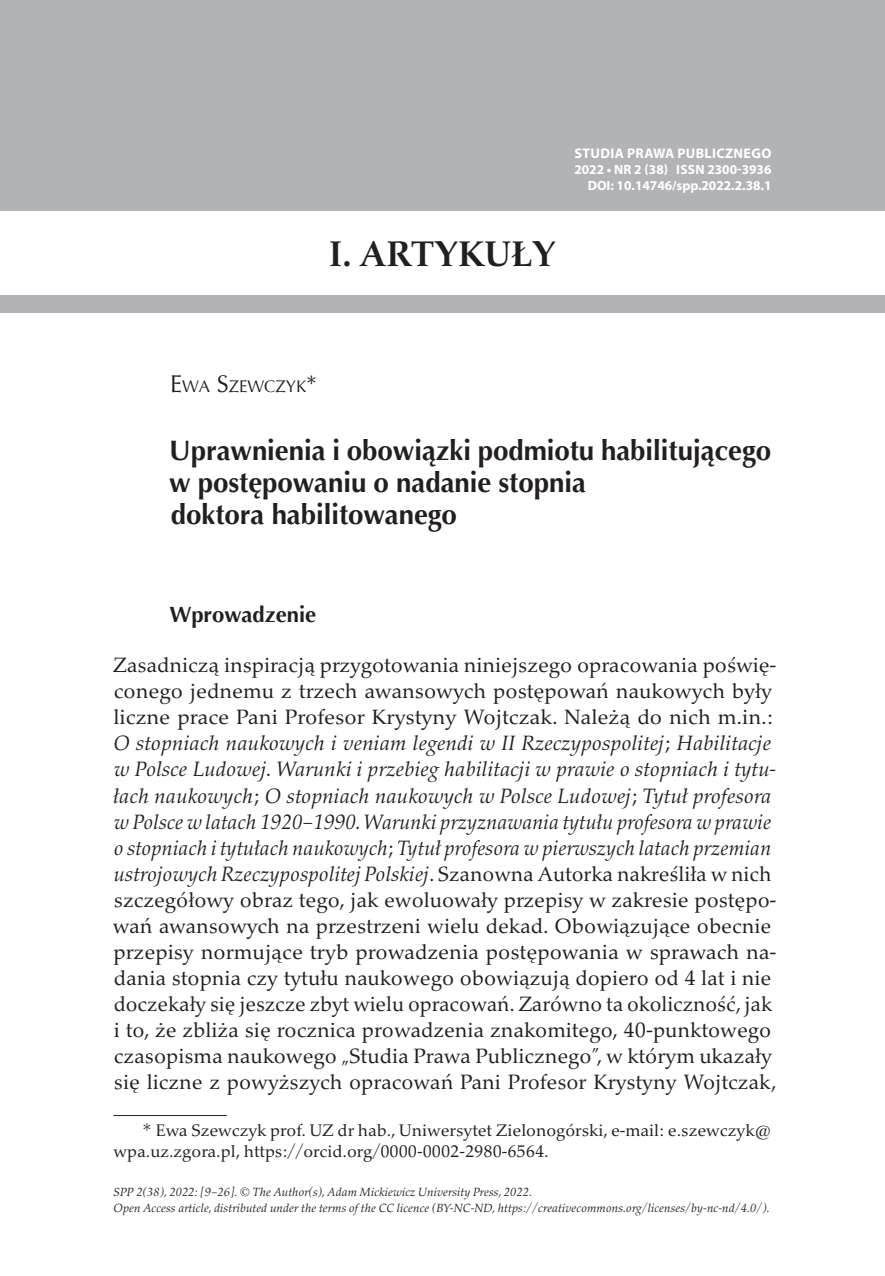
<style>
.page{position:relative;width:885px;height:1276px;background:#fff}
.page>*{position:absolute;margin:0;border:0;box-sizing:border-box;transform-origin:0 0}
.t1{font:700 36px "Palatino Nova Pro";color:#231f20}
.t2{font:700 28px/32px "Optima";color:#231f20}
.t3{font:700 22px "Optima";color:#231f20}
.t4{font:21px/26px "Palatino Nova Pro";color:#231f20}
.t5{font:17px/21px "Palatino Nova Pro";color:#231f20}
.t6{font:16.8px "Optima";color:#231f20}
.t7{font:700 14px "Myriad Pro";letter-spacing:.025em;color:#fff}
.t8{font:700 13.4px "Myriad Pro";color:#fff}
.t9{font:italic 12px/16px "Palatino Nova Pro";color:#231f20}
.s1{font-size:24px}
.s2{font-style:italic}
</style>
<div class="page">
<div style="left:0;top:0;width:884px;height:211px;background:#b2b3b7"></div>
<div style="left:0;top:296px;width:884px;height:17px;background:#b2b3b7"></div>
<hr style="left:113px;top:1115px;width:114px;height:1px;background:#231f20">
<p class="t7" style="left:574px;top:144px;width:198px">STUDIA PRAWA PUBLICZNEGO</p>
<p class="t8" style="left:574px;top:161px;width:198px">2022 • NR 2 (38) ISSN 2300-3936</p>
<h1 class="t1" style="left:329px;top:233px;width:228px">I. ARTYKUŁY</h1>
<p class="t8" style="left:587px;top:177px;width:185px">DOI: 10.14746/spp.2022.2.38.1</p>
<p class="t6" style="left:170px;top:376px;width:148px"><span class="s1">E</span>WA <span class="s1">S</span>ZEWCZYK<span class="s1">*</span></p>
<h2 class="t2" style="left:169px;top:435px;width:603px">Uprawnienia i obowiązki podmiotu habilitującego w postępowaniu o nadanie stopnia<br>doktora habilitowanego</h2>
<p class="t3" style="left:169px;top:601px;width:148px">Wprowadzenie</p>
<p class="t4" style="left:113px;top:653px;width:665px">Zasadniczą inspiracją przygotowania niniejszego opracowania poświę&shy;conego jednemu z trzech awansowych postępowań naukowych były liczne prace Pani Profesor Krystyny Wojtczak. Należą do nich m.in.:<br><span class="s2">O stopniach naukowych i veniam legendi w II Rzeczypospolitej</span>; <span class="s2">Habilitacje w Polsce Ludowej. Warunki i przebieg habilitacji w prawie o stopniach i tytu&shy;łach naukowych</span>; <span class="s2">O stopniach naukowych w Polsce Ludowej</span>; <span class="s2">Tytuł profesora w Polsce w latach 1920–1990. Warunki przyznawania tytułu profesora w prawie o stopniach i tytułach naukowych</span>; <span class="s2">Tytuł profesora w pierwszych latach przemian ustrojowych Rzeczypospolitej Polskiej</span>. Szanowna Autorka nakreśliła w nich szczegółowy obraz tego, jak ewoluowały przepisy w zakresie postępo&shy;wań awansowych na przestrzeni wielu dekad. Obowiązujące obecnie przepisy normujące tryb prowadzenia postępowania w sprawach na&shy;dania stopnia czy tytułu naukowego obowiązują dopiero od 4 lat i nie doczekały się jeszcze zbyt wielu opracowań. Zarówno ta okoliczność, jak i to, że zbliża się rocznica prowadzenia znakomitego, 40-punktowego czasopisma naukowego „Studia Prawa Publicznego”, w którym ukazały się liczne z powyższych opracowań Pani Profesor Krystyny Wojtczak,</p>
<p class="t5" style="left:113px;top:1120px;width:659px;text-indent:28px">* Ewa Szewczyk prof. UZ dr hab., Uniwersytet Zielonogórski, e-mail: e.szewczyk@ wpa.uz.zgora.pl, https://orcid.org/0000-0002-2980-6564.</p>
<p class="t9" style="left:113px;top:1184px;width:658px">SPP 2(38), 2022: [9–26]. © The Author(s), Adam Mickiewicz University Press, 2022.<br>Open Access article, distributed under the terms of the CC licence (BY-NC-ND, https://creativecommons.org/licenses/by-nc-nd/4.0/).</p>
</div>
